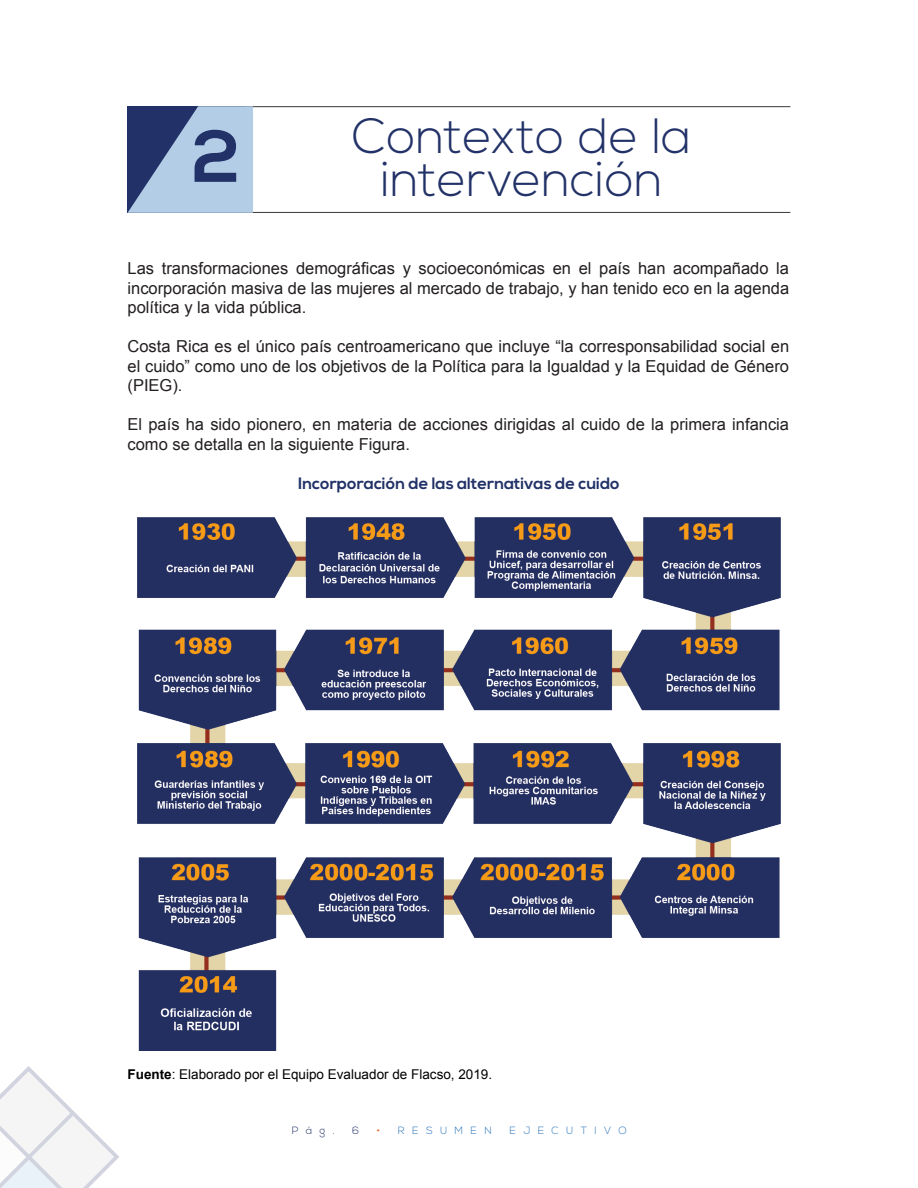
<style>
.page{position:relative;width:918px;height:1188px;background:#fff}
.page>*{position:absolute;margin:0;border:0;box-sizing:border-box;transform-origin:0 0}
.t1{font:700 73.5px "Nexa";color:#223268}
.Heading_1{font:300 49.5px/43.5px "Nexa";color:#223268;text-align:center}
.t2{font:16.5px/19.5px "Arial";color:#231f20;text-align:justify}
.t3{font:700 16.5px "Nexa";color:#223268}
.t4{font:13.5px "Arial";color:#000}
.t5{font:300 10.5px "Nexa";letter-spacing:.7em;color:#3378bd}
.t6{font:300 10.5px "Nexa";color:#223268}
.s1{font-weight:700}
.s2{color:#de6728}
</style>
<div class="page">
<svg style="left:0;top:1066px;width:119px;height:122px"></svg>
<hr style="left:230px;top:106px;width:560px;height:1px;background:#3a3838">
<hr style="left:230px;top:212px;width:560px;height:1px;background:#3a3838">
<img style="left:138px;top:517px;width:642px;height:533px">
<svg style="left:128px;top:106px;width:125px;height:107px;background:#8aa1c3"></svg>
<p class="t1" style="left:192px;top:114px;width:50px">2</p>
<p class="Heading_1" style="left:352px;top:116px;width:341px">Contexto de la intervención</p>
<p class="t2" style="left:128px;top:259px;width:663px">Las transformaciones demográficas y socioeconómicas en el país han acompañado la incorporación masiva de las mujeres al mercado de trabajo, y han tenido eco en la agenda política y la vida pública.</p>
<p class="t2" style="left:128px;top:337px;width:663px">Costa Rica es el único país centroamericano que incluye “la corresponsabilidad social en el cuido” como uno de los objetivos de la Política para la Igualdad y la Equidad de Género (PIEG).</p>
<p class="t2" style="left:128px;top:415px;width:663px">El país ha sido pionero, en materia de acciones dirigidas al cuido de la primera infancia como se detalla en la siguiente Figura.</p>
<p class="t3" style="left:298px;top:474px;width:323px">Incorporación de las alternativas de cuido</p>
<p class="t4" style="left:128px;top:1065px;width:366px"><span class="s1">Fuente</span>: Elaborado por el Equipo Evaluador de Flacso, 2019.</p>
<p class="t6" style="left:292px;top:1125px;width:44px">Pág.</p>
<p class="t6" style="left:352px;top:1125px;width:8px">6</p>
<p class="t5" style="left:377px;top:1125px;width:117px"><span class="s2">•</span> RESUMEN</p>
<p class="t5" style="left:509px;top:1125px;width:119px">EJECUTIVO</p>
</div>
